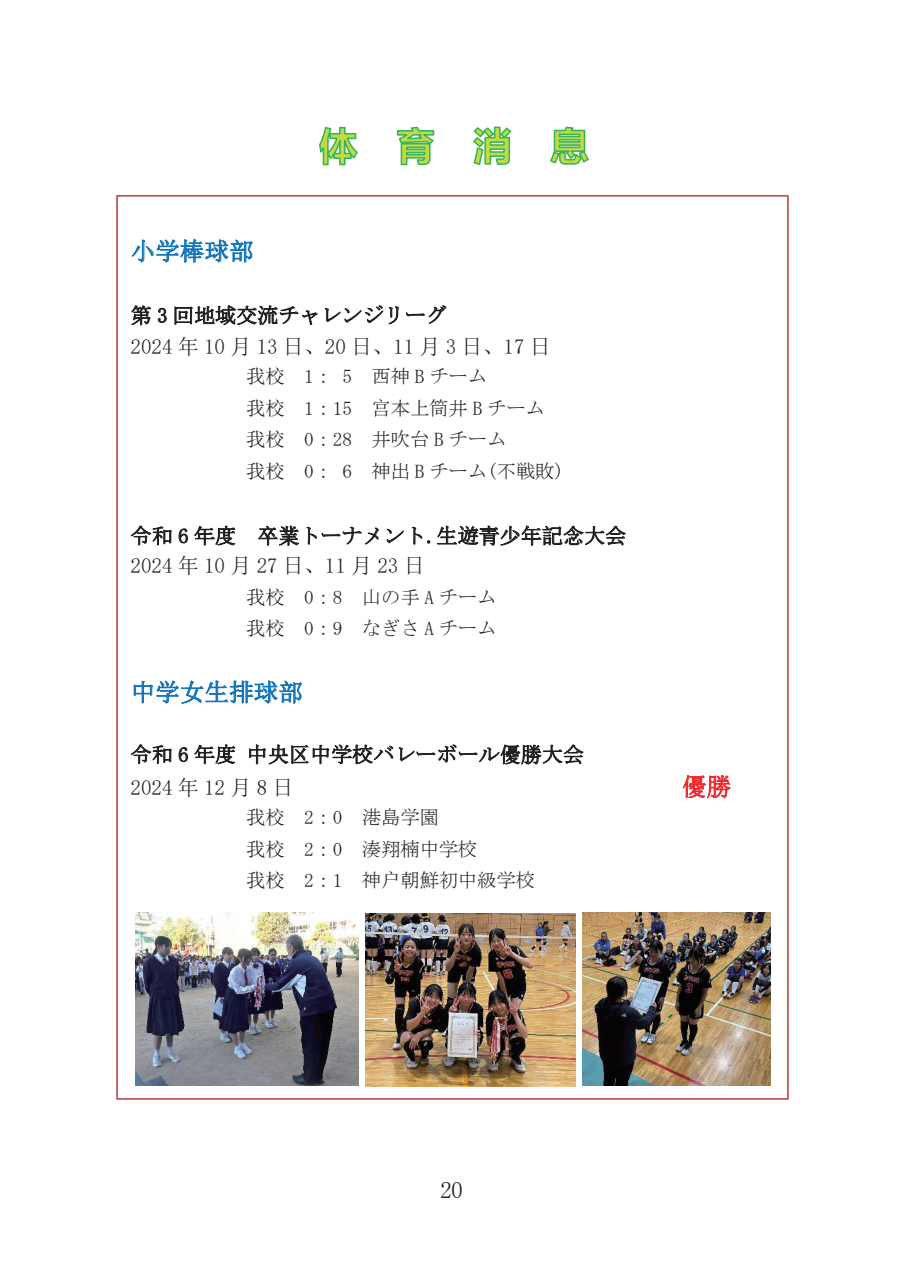
<style>
.page{position:relative;width:903px;height:1275px;background:#fff}
.page>*{position:absolute;margin:0;border:0;box-sizing:border-box;transform-origin:0 0}
.t1{font:24.5px "Sim Sun";color:#1075bc}
.t2{font:24.5px "Sim Sun";color:#ee292d}
.t3{font:22.4px "Rg PH Mincho Lt 83 pv RKSJ H";color:#231f20}
.t4{font:21px/31.5px "Sim Sun";color:#231f20}
.t5{font:21px/33.4px "MS Mincho";color:#231f20}
.t6{font:19.25px/31.5px "MS Mincho";color:#231f20}
.s1{font-family:"MS Mincho"}
.s2{font-family:"Sim Sun"}
</style>
<div class="page">
<svg style="left:319px;top:126px;width:270px;height:40px"></svg>
<img style="left:365px;top:914px;width:210px;height:172px">
<img style="left:582px;top:912px;width:188px;height:174px">
<img style="left:135px;top:912px;width:223px;height:174px">
<p class="t1" style="left:131px;top:239px;width:125px">小学棒球部</p>
<p class="t4" style="left:131px;top:299px;width:422px"><span class="s1">第 3 回地域交流チャレンジリーグ<br></span>2024 年 10 月 13 日、20 日、11 月 3 日、17 日</p>
<p class="t6" style="left:246px;top:360px;width:320px"><span class="s2">我校</span> 1： 5 西神 B チーム<br><span class="s2">我校</span> 1：15 <span class="s2">宫</span>本上筒井 B チーム<span class="s2">我校</span> 0：28 井吹台 B チーム<br><span class="s2">我校</span> 0： 6 神出 B チーム(不戦敗)</p>
<p class="t4" style="left:131px;top:521px;width:497px;line-height:29.6px"><span class="s1">令和 6 年度</span> 卒業<span class="s1">トーナメント.</span>生遊青少年記念<span class="s1">大会<br></span>2024 年 10 月 27 日、11 月 23 日</p>
<p class="t6" style="left:246px;top:581px;width:252px"><span class="s2">我校</span> 0：8 山の手 A チーム<span class="s2">我校</span> 0：9 なぎさ A チーム</p>
<p class="t1" style="left:131px;top:680px;width:174px"><span class="s1">中</span>学女生排球部</p>
<p class="t5" style="left:131px;top:738px;width:455px">令和 6 年度 <span class="s2">中央区</span>中学校バレーボール<span class="s2">優勝</span>大会<br><span class="s2">2024年12月8日</span></p>
<p class="t6" style="left:246px;top:802px;width:291px"><span class="s2">我校</span> 2：0 港島学園<br><span class="s2">我校</span> 2：0 湊翔楠中学校<br><span class="s2">我校</span> 2：1 神<span class="s2">户</span>朝鮮初中級学校</p>
<p class="t2" style="left:682px;top:774px;width:51px">優勝</p>
<p class="t3" style="left:440px;top:1178px;width:24px">20</p>
</div>
